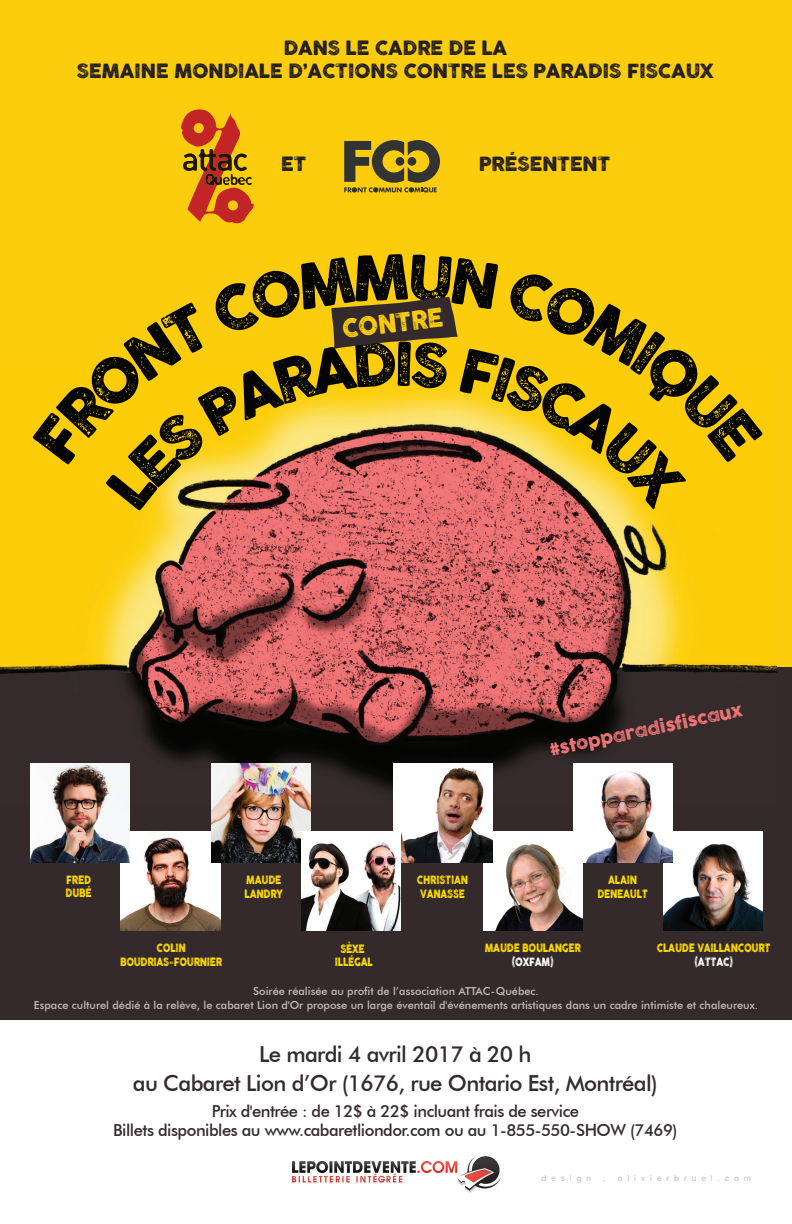
<style>
.page{position:relative;width:792px;height:1224px;background:#fff}
.page>*{position:absolute;margin:0;border:0;box-sizing:border-box;transform-origin:0 0}
.t1{font:25.3px "COCOGOOSELETTERPRESS";color:#fccd0d;scale:.93 1}
.t2{font:500 22.1px/29.4px "Futura BT";letter-spacing:-.03em;color:#342a2c;text-align:center}
.t3{font:19.3px/23.2px "COCOGOOSELETTERPRESS";letter-spacing:-.02em;color:#231f20;text-align:center}
.t4{font:500 16.6px/18.4px "Futura BT";letter-spacing:-.03em;color:#342a2c;text-align:center}
.t5{font:16.6px "COCOGOOSELETTERPRESS";color:#f27677}
.t6{font:11.3px/13.6px "COCOGOOSELETTERPRESS";letter-spacing:-.02em;color:#ffdc01;scale:.8 1}
.t7{font:11.3px "COCOGOOSELETTERPRESS";letter-spacing:-.02em;color:#fff;scale:.8 1}
.t8{font:500 11px/13.2px "Futura BT";color:#c3bcbd;text-align:center}
.t9{font:8.3px "Helvetica Neue";letter-spacing:.6em;color:#bebdbe}
</style>
<div class="page">
<div style="left:0;top:0;width:792px;height:674px;background:#fccd0d"></div>
<div style="left:0;top:668px;width:792px;height:315px;background:#342a2c"></div>
<img style="left:0;top:511px;width:777px;height:292px">
<img style="left:664px;top:832px;width:99px;height:99px">
<img style="left:573px;top:764px;width:99px;height:99px">
<img style="left:293px;top:1157px;width:207px;height:35px">
<svg style="left:344px;top:140px;width:96px;height:53px"></svg>
<svg style="left:181px;top:109px;width:73px;height:114px"></svg>
<img style="left:121px;top:832px;width:99px;height:99px">
<img style="left:212px;top:764px;width:99px;height:99px">
<img style="left:31px;top:764px;width:99px;height:99px">
<img style="left:483px;top:832px;width:99px;height:99px">
<img style="left:393px;top:764px;width:99px;height:99px">
<img style="left:302px;top:832px;width:99px;height:99px">
<div style="left:0;top:983px;width:792px;height:37px;background:#342a2c"></div>
<svg style="left:153px;top:297px;width:492px;height:214px"></svg>
<h3 class="t3" style="left:77px;top:37px;width:639px">DANS LE CADRE DE LA<br>SEMAINE MONDIALE D’ACTIONS CONTRE LES PARADIS FISCAUX</h3>
<h3 class="t3" style="left:281px;top:153px;width:27px">ET</h3>
<h3 class="t3" style="left:479px;top:153px;width:133px">PRÉSENTENT</h3>
<h1 class="t1" style="left:341px;top:314px;width:110px;rotate:-6deg">CONTRE</h1>
<h3 class="t5" style="left:548px;top:741px;width:198px;rotate:-12deg">#stopparadisfi scaux</h3>
<p class="t6" style="left:66px;top:873px;width:34px">FRED<br>DUBÉ</p>
<p class="t6" style="left:245px;top:874px;width:50px">MAUDE<br>LANDRY</p>
<p class="t6" style="left:417px;top:874px;width:66px">CHRISTIAN<br>VANASSE</p>
<p class="t6" style="left:120px;top:942px;width:129px;text-align:center">COLIN<br>BOUDRIAS-FOURNIER</p>
<p class="t6" style="left:335px;top:942px;width:49px;text-align:center">SÈXE<br>ILLÉGAL</p>
<p class="t6" style="left:597px;top:874px;width:65px;text-align:center">ALAIN<br>DENEAULT</p>
<p class="t6" style="left:485px;top:942px;width:122px">MAUDE BOULANGER</p>
<p class="t7" style="left:512px;top:955px;width:54px">(OXFAM)</p>
<p class="t6" style="left:657px;top:942px;width:144px">CLAUDE VAILLANCOURT</p>
<p class="t7" style="left:695px;top:955px;width:50px">(ATTAC)</p>
<p class="t8" style="left:34px;top:985px;width:726px">Soirée réalisée au profit de l’association ATTAC-Québec.<br>Espace culturel dédié à la relève, le cabaret Lion d'Or propose un large éventail d'événements artistiques dans un cadre intimiste et chaleureux.</p>
<h2 class="t2" style="left:133px;top:1039px;width:527px">Le mardi 4 avril 2017 à 20 h<br>au Cabaret Lion d’Or (1676, rue Ontario Est, Montréal)</h2>
<h3 class="t4" style="left:113px;top:1102px;width:566px">Prix d'entrée : de 12$ à 22$ incluant frais de service<br>Billets disponibles au www.cabaretliondor.com ou au 1-855-550-SHOW (7469)</h3>
<p class="t9" style="left:541px;top:1173px;width:51px">design</p>
<p class="t9" style="left:603px;top:1173px;width:4px">:</p>
<p class="t9" style="left:618px;top:1173px;width:135px">olivierbruel.com</p>
</div>
